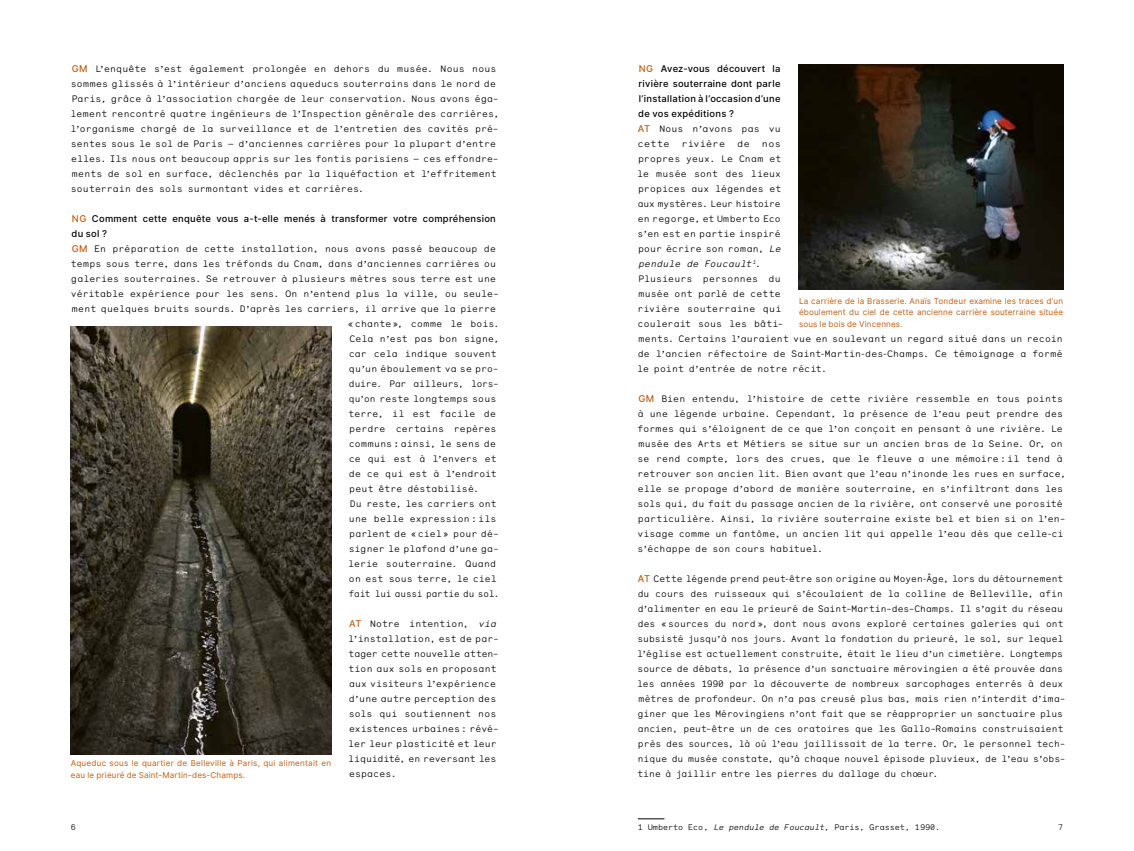
<style>
.page{position:relative;width:1134px;height:851px;background:#fff}
.page>*{position:absolute;margin:0;border:0;box-sizing:border-box;transform-origin:0 0}
.t1{font:9.38px/15px "Monosten E";letter-spacing:.02em;color:#000}
.t2{font:500 9.38px/15px "Inter UI";letter-spacing:.03em;color:#000;text-align:justify}
.t3{font:9.38px "Monosten E";letter-spacing:-.005em;color:#000;scale:.95 1}
.t4{font:9.38px "Monosten E";letter-spacing:-.005em;color:#000}
.t5{font:500 9.38px "Inter UI";color:#c05e13}
.t6{font:8.12px/11.2px "Inter UI";letter-spacing:.02em;color:#c05e13}
.t7{font:8.12px "Monosten E";color:#000}
.s1{font-family:"Inter UI";font-weight:500;color:#c05e13}
.s2{color:#c05e13}
.s3{font-family:"Monosten A"}
.s4{font-style:italic}
</style>
<div class="page">
<img style="left:799px;top:64px;width:264px;height:225px">
<img style="left:71px;top:327px;width:260px;height:427px">
<svg style="left:638px;top:818px;width:26px;height:1px"></svg>
<p class="t1" style="left:70px;top:61px;width:430px"><span class="s1">GM</span> L’enquête s’est également prolongée en dehors du musée. Nous nous sommes glissés à l’intérieur d’anciens aqueducs souterrains dans le nord de Paris, grâce à l’association chargée de leur conservation. Nous avons éga&shy;lement rencontré quatre ingénieurs de l’Inspection générale des carrières, l’organisme chargé de la surveillance et de l’entretien des cavités pré&shy;sentes sous le sol de Paris – d’anciennes carrières pour la plupart d’entre elles. Ils nous ont beaucoup appris sur les fontis parisiens – ces effondre&shy;ments de sol en surface, déclenchés par la liquéfaction et l’effritement souterrain des sols surmontant vides et carrières.</p>
<p class="t2" style="left:72px;top:211px;width:426px"><span class="s2">NG</span> Comment cette enquête vous a-t-elle menés à transformer votre compréhension du sol ?</p>
<p class="t1" style="left:72px;top:241px;width:426px"><span class="s1">GM</span> En préparation de cette installation, nous avons passé beaucoup de</p>
<p class="t1" style="left:71px;top:256px;width:427px">temps sous terre, dans les tréfonds du Cnam, dans d’anciennes carrières ou</p>
<p class="t1" style="left:71px;top:271px;width:426px">galeries souterraines. Se retrouver à plusieurs mètres sous terre est une</p>
<p class="t1" style="left:71px;top:286px;width:429px">véritable expérience pour les sens. On n’entend plus la ville, ou seule-</p>
<p class="t1" style="left:72px;top:301px;width:426px">ment quelques bruits sourds. D’après les carriers, il arrive que la pierre</p>
<p class="t1" style="left:348px;top:316px;width:153px">«chante», comme le bois.</p>
<p class="t1" style="left:349px;top:331px;width:151px">Cela n’est pas bon signe,</p>
<p class="t1" style="left:349px;top:346px;width:149px">car cela indique souvent</p>
<p class="t1" style="left:349px;top:361px;width:151px">qu’un éboulement va se pro-</p>
<p class="t4" style="left:349px;top:377px;width:151px">duire. Par ailleurs, lors-</p>
<p class="t1" style="left:349px;top:391px;width:149px">qu’on reste longtemps sous</p>
<p class="t1" style="left:349px;top:406px;width:149px">terre, il est facile de</p>
<p class="t1" style="left:349px;top:421px;width:148px">perdre certains repères</p>
<p class="t1" style="left:349px;top:436px;width:148px">communs<span class="s3">:</span> ainsi, le sens de</p>
<p class="t1" style="left:349px;top:451px;width:149px">ce qui est à l’envers et</p>
<p class="t1" style="left:349px;top:466px;width:149px">de ce qui est à l’endroit</p>
<p class="t1" style="left:349px;top:481px;width:131px">peut être déstabilisé.</p>
<p class="t1" style="left:350px;top:496px;width:148px">Du reste, les carriers ont</p>
<p class="t1" style="left:349px;top:511px;width:149px">une belle expression:ils</p>
<p class="t1" style="left:349px;top:526px;width:151px">parlent de «ciel» pour dé-</p>
<p class="t1" style="left:349px;top:541px;width:152px">signer le plafond d’une ga-</p>
<p class="t1" style="left:348px;top:556px;width:149px">lerie souterraine. Quand</p>
<p class="t1" style="left:349px;top:571px;width:149px">on est sous terre, le ciel</p>
<p class="t3" style="left:349px;top:587px;width:160px">fait lui aussi partie du sol.</p>
<p class="t5" style="left:349px;top:617px;width:7px">AT</p>
<p class="t1" style="left:348px;top:616px;width:152px;text-indent:22px">Notre intention, <span class="s4">via </span>l’installation, est de par&shy;tager cette nouvelle atten&shy;tion aux sols en proposant aux visiteurs l’expérience d’une autre perception des sols qui soutiennent nos existences urbaines: révé&shy;ler leur plasticité et leur liquidité, en reversant les espaces.</p>
<p class="t6" style="left:71px;top:757px;width:262px">Aqueduc sous le quartier de Belleville à Paris, qui alimentait en eau le prieuré de Saint-Martin-des-Champs.</p>
<p class="t2" style="left:638px;top:61px;width:144px"><span class="s2">NG</span> Avez-vous découvert la rivière souterraine dont parle l’installation à l’occasion d’une de vos expéditions ?</p>
<p class="t5" style="left:638px;top:122px;width:7px">AT</p>
<p class="t1" style="left:638px;top:121px;width:144px;text-indent:22px">Nous n’avons pas vu cette</p>
<p class="t1" style="left:682px;top:136px;width:45px">rivière</p>
<p class="t1" style="left:737px;top:136px;width:14px">de</p>
<p class="t1" style="left:637px;top:136px;width:427px;text-indent:125px">nos<br>propres yeux. Le Cnam et<br>le musée sont des lieux<br>propices aux légendes et<br>aux mystères. Leur histoire<br>en regorge, et Umberto Eco<br>s’en est en partie inspiré<br>pour écrire son roman, <span class="s4">Le<br>pendule de Foucault</span><sup>1</sup>.<br>Plusieurs personnes du<br>musée ont parlé de cette<br>rivière souterraine qui<br>coulerait sous les bâti-<br>ments. Certains l’auraient vue en soulevant un regard situé dans un recoin de l’ancien réfectoire de Saint-Martin-des-Champs. Ce témoignage a formé le point d’entrée de notre récit.</p>
<p class="t1" style="left:637px;top:391px;width:430px"><span class="s1">GM</span> Bien entendu, l’histoire de cette rivière ressemble en tous points à une légende urbaine. Cependant, la présence de l’eau peut prendre des formes qui s’éloignent de ce que l’on conçoit en pensant à une rivière. Le musée des Arts et Métiers se situe sur un ancien bras de la Seine. Or, on se rend compte, lors des crues, que le fleuve a une mémoire:il tend à retrouver son ancien lit. Bien avant que l’eau n’inonde les rues en surface, elle se propage d’abord de manière souterraine, en s’infiltrant dans les sols qui, du fait du passage ancien de la rivière, ont conservé une porosité particulière. Ainsi, la rivière souterraine existe bel et bien si on l’en&shy;visage comme un fantôme, un ancien lit qui appelle l’eau dès que celle-ci s’échappe de son cours habituel.</p>
<p class="t1" style="left:637px;top:571px;width:430px"><span class="s1">AT</span> Cette légende prend peut-être son origine au Moyen-Âge, lors du détournement du cours des ruisseaux qui s’écoulaient de la colline de Belleville, afin d’alimenter en eau le prieuré de Saint-Martin-des-Champs. Il s’agit du réseau des « sources du nord », dont nous avons exploré certaines galeries qui ont subsisté jusqu’à nos jours. Avant la fondation du prieuré, le sol, sur lequel l’église est actuellement construite, était le lieu d’un cimetière. Longtemps source de débats, la présence d’un sanctuaire mérovingien a été prouvée dans les années 1990 par la découverte de nombreux sarcophages enterrés à deux mètres de profondeur. On n’a pas creusé plus bas, mais rien n’interdit d’ima&shy;giner que les Mérovingiens n’ont fait que se réapproprier un sanctuaire plus ancien, peut-être un de ces oratoires que les Gallo-Romains construisaient près des sources, là où l’eau jaillissait de la terre. Or, le personnel tech&shy;nique du musée constate, qu’à chaque nouvel épisode pluvieux, de l’eau s’obs&shy;tine à jaillir entre les pierres du dallage du choeur.</p>
<p class="t6" style="left:799px;top:295px;width:265px;text-align:justify">La carrière de la Brasserie. Anaïs Tondeur examine les traces d’un éboulement du ciel de cette ancienne carrière souterraine située sous le bois de Vincennes.</p>
<p class="t7" style="left:71px;top:821px;width:7px">6</p>
<p class="t7" style="left:1058px;top:821px;width:7px">7</p>
<p class="t7" style="left:638px;top:821px;width:304px">1 Umberto Eco, <span class="s4">Le pendule de Foucault</span>, Paris, Grasset, 1990.</p>
</div>
